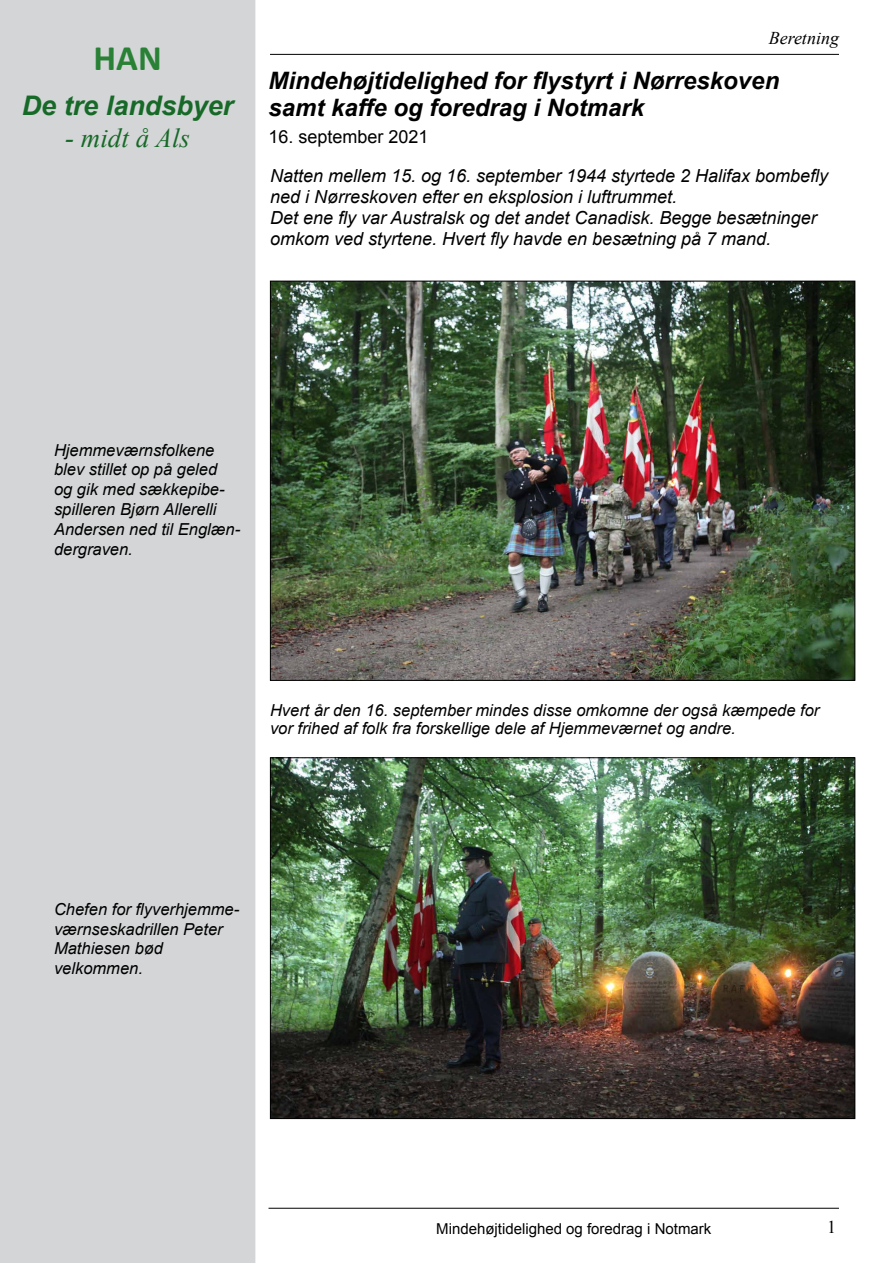
<style>
.page{position:relative;width:893px;height:1263px;background:#fff}
.page>*{position:absolute;margin:0;border:0;box-sizing:border-box;transform-origin:0 0}
.t1{font:700 36px "Calibri";color:#288135}
.t2{font:italic 700 27px "Arial";color:#176928}
.t3{font:italic 27px "Times New Roman";color:#176928}
.t4{font:italic 700 24px/27px "Arial";color:#000}
.t5{font:italic 18px/21px "Arial";color:#000}
.t6{font:18px "Arial";color:#000}
.t7{font:italic 18px "Times New Roman";color:#000}
.t8{font:18px "Times New Roman";color:#000}
.t9{font:italic 16.5px/19.8px "Arial";color:#000}
.t10{font:15px "Arial";color:#000}
</style>
<div class="page">
<div style="left:1px;top:1px;width:254px;height:1261px;background:#d3d5d6"></div>
<div style="left:0;top:0;width:255px;height:1263px;border:2px solid #d3d5d6"></div>
<hr style="left:268px;top:1208px;width:571px;height:1px;background:#000">
<hr style="left:270px;top:54px;width:569px;height:1px;background:#000">
<img style="left:272px;top:283px;width:581px;height:396px">
<img style="left:272px;top:759px;width:581px;height:358px">
<h1 class="t1" style="left:93px;top:35px;width:70px">HAN</h1>
<h2 class="t2" style="left:22px;top:87px;width:213px">De tre landsbyer</h2>
<h2 class="t3" style="left:65px;top:119px;width:126px">- midt å Als</h2>
<p class="t7" style="left:769px;top:25px;width:72px">Beretning</p>
<h3 class="t4" style="left:268px;top:68px;width:512px">Mindehøjtidelighed for flystyrt i Nørreskoven samt kaffe og foredrag i Notmark</h3>
<p class="t6" style="left:268px;top:125px;width:162px">16. september 2021</p>
<p class="t5" style="left:270px;top:166px;width:560px">Natten mellem 15. og 16. september 1944 styrtede 2 Halifax bombefly ned i Nørreskoven efter en eksplosion i luftrummet.<br>Det ene fly var Australsk og det andet Canadisk. Begge besætninger omkom ved styrtene. Hvert fly havde en besætning på 7 mand.</p>
<p class="t9" style="left:54px;top:440px;width:188px">Hjemmeværnsfolkene blev stillet op på geled<br>og gik med sækkepibe&shy;spilleren Bjørn Allerelli<br>Andersen ned til Englæn&shy;dergraven.</p>
<p class="t9" style="left:270px;top:702px;width:551px;line-height:18px">Hvert år den 16. september mindes disse omkomne der også kæmpede for vor frihed af folk fra forskellige dele af Hjemmeværnet og andre.</p>
<p class="t9" style="left:54px;top:899px;width:187px">Chefen for flyverhjemme&shy;værnseskadrillen Peter<br>Mathiesen bød velkommen.</p>
<p class="t10" style="left:436px;top:1219px;width:277px">Mindehøjtidelighed og foredrag i Notmark</p>
<p class="t8" style="left:827px;top:1215px;width:10px">1</p>
</div>
